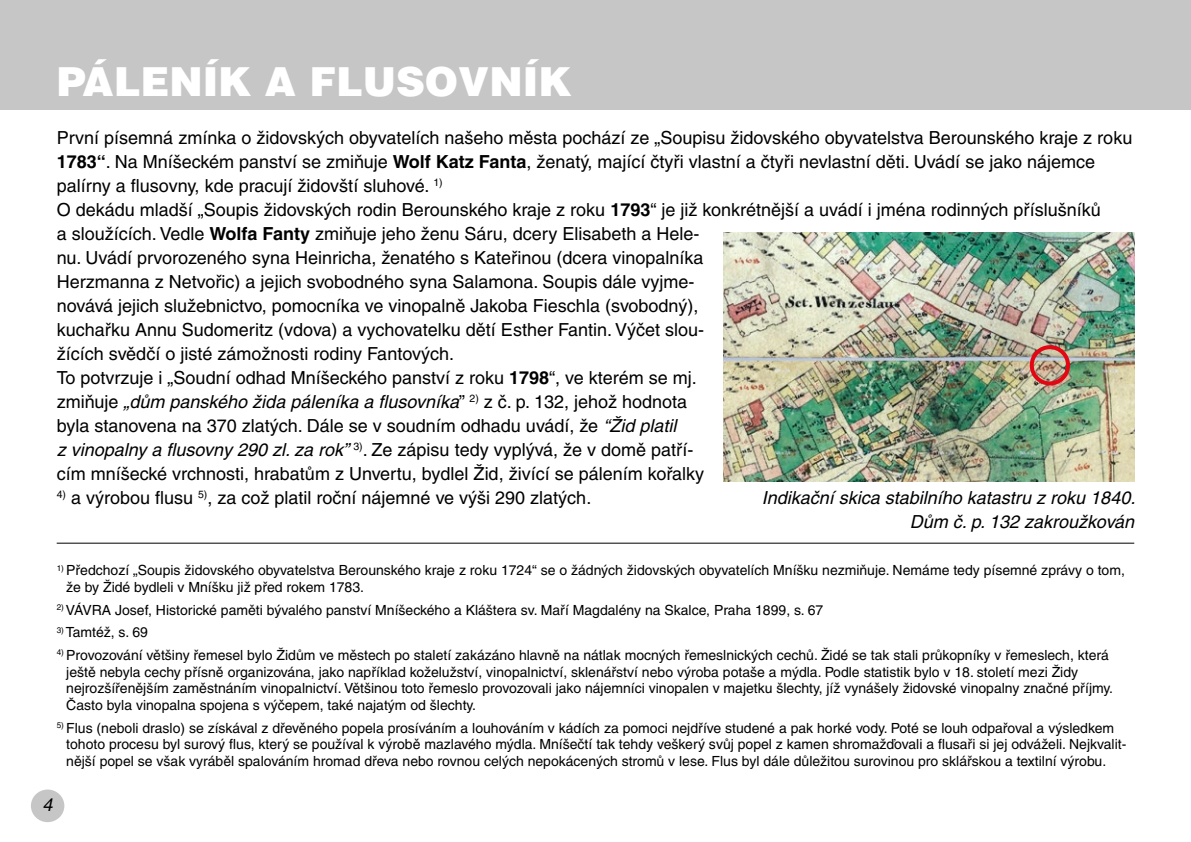
<style>
.page{position:relative;width:1191px;height:842px;background:#fff}
.page>*{position:absolute;margin:0;border:0;box-sizing:border-box;transform-origin:0 0}
.t1{font:900 40px "Helvetica CE";color:#fff}
.t2{font:18px/24px "Helvetica CE";color:#000}
.t3{font:italic 18px/24px "Helvetica CE";color:#000;text-align:right}
.t4{font:14px/16.8px "Helvetica CE";color:#000}
.s1{font-weight:700}
.s2{font-style:italic}
</style>
<div class="page">
<div style="left:0;top:0;width:1191px;height:109px;background:#c6c6c6"></div>
<hr style="left:57px;top:543px;width:1077px;height:1px;background:#000">
<img style="left:723px;top:232px;width:411px;height:250px">
<div style="left:1029px;top:345px;width:41px;height:40px;border:4px solid #e30613;border-radius:50%"></div>
<div style="left:31px;top:789px;width:33px;height:33px;background:#c6c6c6;border-radius:50%"></div>
<h1 class="t1" style="left:57px;top:58px;width:516px">PÁLENÍK A FLUSOVNÍK</h1>
<p class="t2" style="left:57px;top:126px;width:1077px">První písemná zmínka o židovských obyvatelích našeho města pochází ze „Soupisu židovského obyvatelstva Berounského kraje z roku <span class="s1">1783“</span>. Na Mníšeckém panství se zmiňuje <span class="s1">Wolf Katz Fanta</span>, ženatý, mající čtyři vlastní a čtyři nevlastní děti. Uvádí se jako nájemce palírny a flusovny, kde pracují židovští sluhové. <sup>1)<br></sup>O dekádu mladší „Soupis židovských rodin Berounského kraje z roku <span class="s1">1793</span>“ je již konkrétnější a uvádí i jména rodinných příslušníků<br>a sloužících. Vedle <span class="s1">Wolfa Fanty</span> zmiňuje jeho ženu Sáru, dcery Elisabeth a Hele-<br>nu. Uvádí prvorozeného syna Heinricha, ženatého s Kateřinou (dcera vinopalníka<br>Herzmanna z Netvořic) a jejich svobodného syna Salamona. Soupis dále vyjme-<br>novává jejich služebnictvo, pomocníka ve vinopalně Jakoba Fieschla (svobodný),<br>kuchařku Annu Sudomeritz (vdova) a vychovatelku dětí Esther Fantin. Výčet slou-<br>žících svědčí o jisté zámožnosti rodiny Fantových.<br>To potvrzuje i „Soudní odhad Mníšeckého panství z roku <span class="s1">1798</span>“, ve kterém se mj.<br>zmiňuje <span class="s2">„dům panského žida páleníka a flusovníka</span>” <sup>2)</sup> z č. p. 132, jehož hodnota<br>byla stanovena na 370 zlatých. Dále se v soudním odhadu uvádí, že <span class="s2">“Žid platil<br>z vinopalny a flusovny 290 zl. za rok”</span> <sup>3)</sup>. Ze zápisu tedy vyplývá, že v domě patří-<br>cím mníšecké vrchnosti, hrabatům z Unvertu, bydlel Žid, živící se pálením kořalky</p>
<p class="t2" style="left:57px;top:486px;width:536px"><sup>4)</sup> a výrobou flusu <sup>5)</sup>, za což platil roční nájemné ve výši 290 zlatých.</p>
<p class="t3" style="left:761px;top:486px;width:375px">Indikační skica stabilního katastru z roku 1840.<br>Dům č. p. 132 zakroužkován</p>
<p class="t4" style="left:66px;top:562px;width:1060px;text-indent:-10px"><sup>1)</sup> Předchozí „Soupis židovského obyvatelstva Berounského kraje z roku 1724“ se o žádných židovských obyvatelích Mníšku nezmiňuje. Nemáme tedy písemné zprávy o tom, že by Židé bydleli v Mníšku již před rokem 1783.</p>
<p class="t4" style="left:57px;top:601px;width:768px"><sup>2)</sup> VÁVRA Josef, Historické paměti bývalého panství Mníšeckého a Kláštera sv. Maří Magdalény na Skalce, Praha 1899, s. 67</p>
<p class="t4" style="left:57px;top:624px;width:93px"><sup>3)</sup> Tamtéž, s. 69</p>
<p class="t4" style="left:66px;top:646px;width:1048px;text-indent:-10px"><sup>4)</sup> Provozování většiny řemesel bylo Židům ve městech po staletí zakázáno hlavně na nátlak mocných řemeslnických cechů. Židé se tak stali průkopníky v řemeslech, která ještě nebyla cechy přísně organizována, jako například koželužství, vinopalnictví, sklenářství nebo výroba potaše a mýdla. Podle statistik bylo v 18. století mezi Židy nejrozšířenějším zaměstnáním vinopalnictví. Většinou toto řemeslo provozovali jako nájemníci vinopalen v majetku šlechty, jíž vynášely židovské vinopalny značné příjmy.<br>Často byla vinopalna spojena s výčepem, také najatým od šlechty.</p>
<p class="t4" style="left:66px;top:719px;width:1061px;text-indent:-10px"><sup>5)</sup> Flus (neboli draslo) se získával z dřevěného popela prosíváním a louhováním v kádích za pomoci nejdříve studené a pak horké vody. Poté se louh odpařoval a výsledkem tohoto procesu byl surový flus, který se používal k výrobě mazlavého mýdla. Mníšečtí tak tehdy veškerý svůj popel z kamen shromažďovali a flusaři si jej odváželi. Nejkvalit&shy;nější popel se však vyráběl spalováním hromad dřeva nebo rovnou celých nepokácených stromů v lese. Flus byl dále důležitou surovinou pro sklářskou a textilní výrobu.</p>
<p class="t3" style="left:42px;top:792px;width:12px">4</p>
</div>
